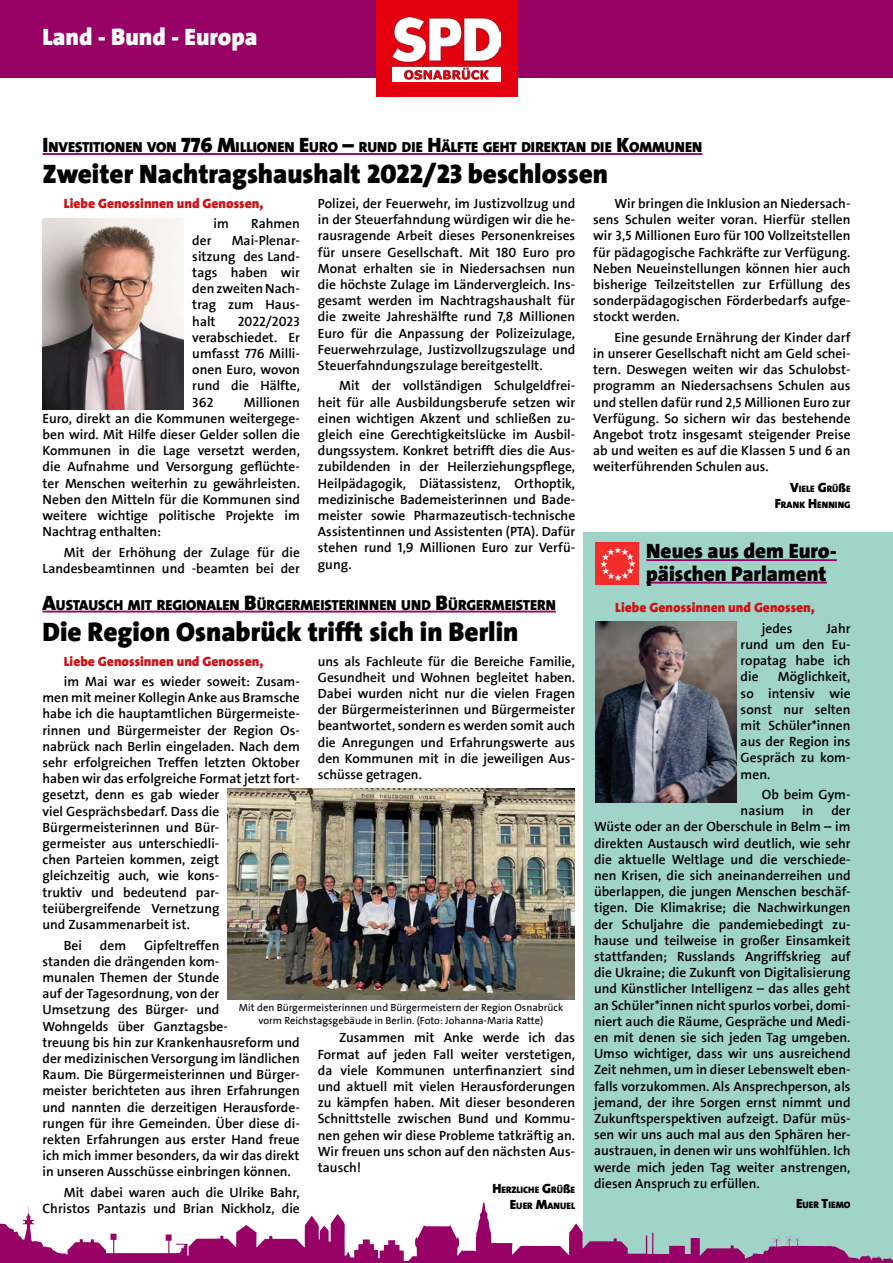
<style>
.page{position:relative;width:893px;height:1263px;background:#fff}
.page>*{position:absolute;margin:0;border:0;box-sizing:border-box;transform-origin:0 0}
.t1{font:900 27px "SPD The Sans";color:#000}
.t2{font:900 24px "SPD The Sans";color:#fff}
.t3{font:900 21px/22.5px "SPD The Sans";color:#000}
.t4{font:900 14.7px "SPD The Sans";color:#000}
.t5{font:700 13.5px/16.2px "SPD2002 The Sans";color:#000;text-align:justify}
.t6{font:900 13.5px "SPD The Sans";color:#cd1316}
.t7{font:10.5px/12.6px "SPD2002 The Sans";color:#000;text-align:center}
.t8{font:900 9.45px/16.2px "SPD The Sans";color:#000;text-align:right}
.s1{font-size:21px}
.s2{font-size:13.5px}
.s3{font-size:12px}
</style>
<div class="page">
<div style="left:583px;top:533px;width:310px;height:730px;background:#a0d4c9"></div>
<div style="left:0;top:0;width:893px;height:78px;background:#980267"></div>
<svg style="left:0;top:1202px;width:893px;height:61px"></svg>
<hr style="left:43px;top:153px;width:659px;height:2px;background:#980267">
<hr style="left:43px;top:611px;width:513px;height:1px;background:#980267">
<img style="left:595px;top:542px;width:43px;height:43px">
<hr style="left:646px;top:559px;width:191px;height:2px;background:#980267">
<hr style="left:646px;top:582px;width:181px;height:2px;background:#980267">
<img style="left:43px;top:219px;width:141px;height:191px">
<img style="left:595px;top:621px;width:141px;height:181px">
<div style="left:376px;top:0;width:141px;height:96px;background:#e3000f"></div>
<img style="left:393px;top:17px;width:107px;height:65px">
<img style="left:228px;top:789px;width:346px;height:210px">
<h2 class="t2" style="left:43px;top:21px;width:216px">Land - Bund - Europa</h2>
<p class="t4" style="left:43px;top:138px;width:661px"><span class="s1">I</span>NVESTITIONEN VON <span class="s1">776 M</span>ILLIONEN <span class="s1">E</span>URO <span class="s1">–</span> RUND DIE <span class="s1">H</span>ÄLFTE GEHT DIREKTAN DIE <span class="s1">K</span>OMMUNEN</p>
<h1 class="t1" style="left:43px;top:157px;width:567px">Zweiter Nachtragshaushalt 2022/23 beschlossen</h1>
<p class="t6" style="left:64px;top:195px;width:201px">Liebe Genossinnen und Genossen,</p>
<p class="t5" style="left:214px;top:216px;width:17px">im</p>
<p class="t5" style="left:251px;top:216px;width:50px">Rahmen</p>
<p class="t5" style="left:192px;top:232px;width:21px">der</p>
<p class="t5" style="left:318px;top:196px;width:259px">Polizei, der Feuerwehr, im Justizvollzug und in der Steuerfahndung würdigen wir die he&shy;rausragende Arbeit dieses Personenkreises für unsere Gesellschaft. Mit 180 Euro pro Monat erhalten sie in Niedersachsen nun die höchste Zulage im Ländervergleich. Ins&shy;gesamt werden im Nachtragshaushalt für die zweite Jahreshälfte rund 7,8 Millionen Euro für die Anpassung der Polizeizulage, Feuerwehrzulage, Justizvollzugszulage und Steuerfahndungszulage bereitgestellt.</p>
<p class="t5" style="left:318px;top:378px;width:259px;text-indent:21px">Mit der vollständigen Schulgeldfrei&shy;heit für alle Ausbildungsberufe setzen wir einen wichtigen Akzent und schließen zu&shy;gleich eine Gerechtigkeitslücke im Ausbil&shy;dungssystem. Konkret betrifft dies die Aus&shy;zubildenden in der Heilerziehungspflege, Heilpädagogik, Diätassistenz, Orthoptik, medizinische Bademeisterinnen und Bade&shy;meister sowie Pharmazeutisch-technische Assistentinnen und Assistenten (PTA). Dafür stehen rund 1,9 Millionen Euro zur Verfü&shy;gung.</p>
<p class="t5" style="left:593px;top:196px;width:259px;text-indent:21px">Wir bringen die Inklusion an Niedersach&shy;sens Schulen weiter voran. Hierfür stellen wir 3,5 Millionen Euro für 100 Vollzeitstellen für pädagogische Fachkräfte zur Verfügung.<br>Neben Neueinstellungen können hier auch bisherige Teilzeitstellen zur Erfüllung des sonderpädagogischen Förderbedarfs aufge&shy;stockt werden.</p>
<p class="t5" style="left:593px;top:330px;width:259px;text-indent:21px">Eine gesunde Ernährung der Kinder darf in unserer Gesellschaft nicht am Geld schei&shy;tern. Deswegen weiten wir das Schulobst&shy;programm an Niedersachsens Schulen aus und stellen dafür rund 2,5 Millionen Euro zur Verfügung. So sichern wir das bestehende Angebot trotz insgesamt steigender Preise ab und weiten es auf die Klassen 5 und 6 an weiterführenden Schulen aus.</p>
<p class="t8" style="left:775px;top:481px;width:77px"><span class="s2">V</span>IELE <span class="s2">G</span>RÜ<span class="s3">ß</span>E<br><span class="s2">F</span>RANK <span class="s2">H</span>ENNING</p>
<p class="t5" style="left:192px;top:232px;width:109px;text-indent:39px">Mai-Plenar&shy;sitzung des Land&shy;tags haben wir den zweiten Nach&shy;trag zum Haus&shy;halt</p>
<p class="t5" style="left:192px;top:313px;width:109px;text-indent:45px">2022/2023 verabschiedet. Er umfasst 776 Milli&shy;onen Euro, wovon rund die Hälfte, 362</p>
<p class="t5" style="left:43px;top:394px;width:259px;text-indent:201px">Millionen Euro, direkt an die Kommunen weitergege&shy;ben wird. Mit Hilfe dieser Gelder sollen die Kommunen in die Lage versetzt werden, die Aufnahme und Versorgung geflüchte&shy;ter Menschen weiterhin zu gewährleisten.<br>Neben den Mitteln für die Kommunen sind weitere wichtige politische Projekte im Nachtrag enthalten:</p>
<p class="t5" style="left:43px;top:544px;width:259px;text-align:right">Mit der Erhöhung der Zulage für die<br>Landesbeamtinnen und -beamten bei der</p>
<h3 class="t3" style="left:646px;top:540px;width:192px">Neues aus dem Euro&shy;päischen Parlament</h3>
<p class="t4" style="left:43px;top:595px;width:515px"><span class="s1">A</span>USTAUSCH MIT REGIONALEN <span class="s1">B</span>ÜRGERMEISTERINNEN UND <span class="s1">B</span>ÜRGERMEISTERN</p>
<h1 class="t1" style="left:43px;top:614px;width:477px">Die Region Osnabrück trifft sich in Berlin</h1>
<p class="t6" style="left:64px;top:652px;width:201px">Liebe Genossinnen und Genossen,</p>
<p class="t5" style="left:43px;top:674px;width:259px;text-align:left;text-indent:21px">im Mai war es wieder soweit: Zusam&shy;men mit meiner Kollegin Anke aus Bramsche habe ich die hauptamtlichen Bürgermeiste&shy;rinnen und Bürgermeister der Region Os&shy;nabrück nach Berlin eingeladen. Nach dem sehr erfolgreichen Treffen letzten Oktober haben wir das erfolgreiche Format jetzt fort&shy;gesetzt, denn es gab wieder<br>viel Gesprächsbedarf. Dass die Bürgermeisterinnen und Bür-<br>germeister aus unterschiedli-<br>chen Parteien kommen, zeigt<br>gleichzeitig auch, wie kons-<br>truktiv und bedeutend par&shy;teiübergreifende Vernetzung<br>und Zusammenarbeit ist.</p>
<p class="t5" style="left:64px;top:937px;width:20px">Bei</p>
<p class="t5" style="left:100px;top:937px;width:28px">dem</p>
<p class="t5" style="left:318px;top:653px;width:259px">uns als Fachleute für die Bereiche Familie, Gesundheit und Wohnen begleitet haben.<br>Dabei wurden nicht nur die vielen Fragen der Bürgermeisterinnen und Bürgermeister beantwortet, sondern es werden somit auch die Anregungen und Erfahrungswerte aus den Kommunen mit in die jeweiligen Aus&shy;schüsse getragen.</p>
<p class="t5" style="left:43px;top:937px;width:259px;text-align:left;text-indent:102px">Gipfeltreffen<br>standen die drängenden kom-<br>munalen Themen der Stunde<br>auf der Tagesordnung, von der<br>Umsetzung des Bürger- und<br>Wohngelds über Ganztagsbe-<br>treuung bis hin zur Krankenhausreform und der medizinischen Versorgung im ländlichen Raum. Die Bürgermeisterinnen und Bürger&shy;meister berichteten aus ihren Erfahrungen und nannten die derzeitigen Herausforde&shy;rungen für ihre Gemeinden. Über diese di&shy;rekten Erfahrungen aus erster Hand freue ich mich immer besonders, da wir das direkt in unseren Ausschüsse einbringen können.</p>
<p class="t5" style="left:43px;top:1184px;width:259px;text-align:right">Mit dabei waren auch die Ulrike Bahr,<br>Christos Pantazis und Brian Nickholz, die</p>
<p class="t7" style="left:239px;top:1002px;width:326px">Mit den Bürgermeisterinnen und Bürgermeistern der Region Osnabrück vorm Reichstagsgebäude in Berlin. (Foto: Johanna-Maria Ratte)</p>
<p class="t5" style="left:318px;top:1030px;width:259px;text-indent:21px">Zusammen mit Anke werde ich das Format auf jeden Fall weiter verstetigen, da viele Kommunen unterfinanziert sind und aktuell mit vielen Herausforderungen zu kämpfen haben. Mit dieser besonderen Schnittstelle zwischen Bund und Kommu&shy;nen gehen wir diese Probleme tatkräftig an.<br>Wir freuen uns schon auf den nächsten Aus&shy;tausch!</p>
<p class="t8" style="left:492px;top:1181px;width:84px"><span class="s2">H</span>ERZLICHE <span class="s2">G</span>RÜ<span class="s3">ß</span>E<br><span class="s2">E</span>UER <span class="s2">M</span>ANUEL</p>
<p class="t6" style="left:615px;top:599px;width:201px">Liebe Genossinnen und Genossen,</p>
<p class="t5" style="left:762px;top:620px;width:32px">jedes</p>
<p class="t5" style="left:741px;top:620px;width:111px;text-indent:86px">Jahr rund um den Eu&shy;ropatag habe ich die</p>
<p class="t5" style="left:741px;top:669px;width:111px;text-indent:37px">Möglichkeit, so intensiv wie sonst nur selten mit Schüler*innen aus der Region ins Gespräch zu kom&shy;men.</p>
<p class="t5" style="left:741px;top:787px;width:111px;text-indent:21px">Ob beim Gym&shy;nasium</p>
<p class="t5" style="left:594px;top:803px;width:258px;text-indent:237px">der Wüste oder an der Oberschule in Belm – im direkten Austausch wird deutlich, wie sehr die aktuelle Weltlage und die verschiede&shy;nen Krisen, die sich aneinanderreihen und überlappen, die jungen Menschen beschäf&shy;tigen. Die Klimakrise; die Nachwirkungen der Schuljahre die pandemiebedingt zu&shy;hause und teilweise in großer Einsamkeit stattfanden; Russlands Angriffskrieg auf die Ukraine; die Zukunft von Digitalisierung und Künstlicher Intelligenz – das alles geht an Schüler*innen nicht spurlos vorbei, domi&shy;niert auch die Räume, Gespräche und Medi&shy;en mit denen sie sich jeden Tag umgeben.<br>Umso wichtiger, dass wir uns ausreichend Zeit nehmen, um in dieser Lebenswelt eben&shy;falls vorzukommen. Als Ansprechperson, als jemand, der ihre Sorgen ernst nimmt und Zukunftsperspektiven aufzeigt. Dafür müs&shy;sen wir uns auch mal aus den Sphären her&shy;austrauen, in denen wir uns wohlfühlen. Ich werde mich jeden Tag weiter anstrengen, diesen Anspruch zu erfüllen.</p>
<p class="t8" style="left:796px;top:1197px;width:56px"><span class="s2">E</span>UER <span class="s2">T</span>IEMO</p>
<p class="t5" style="left:802px;top:803px;width:13px">in</p>
</div>
